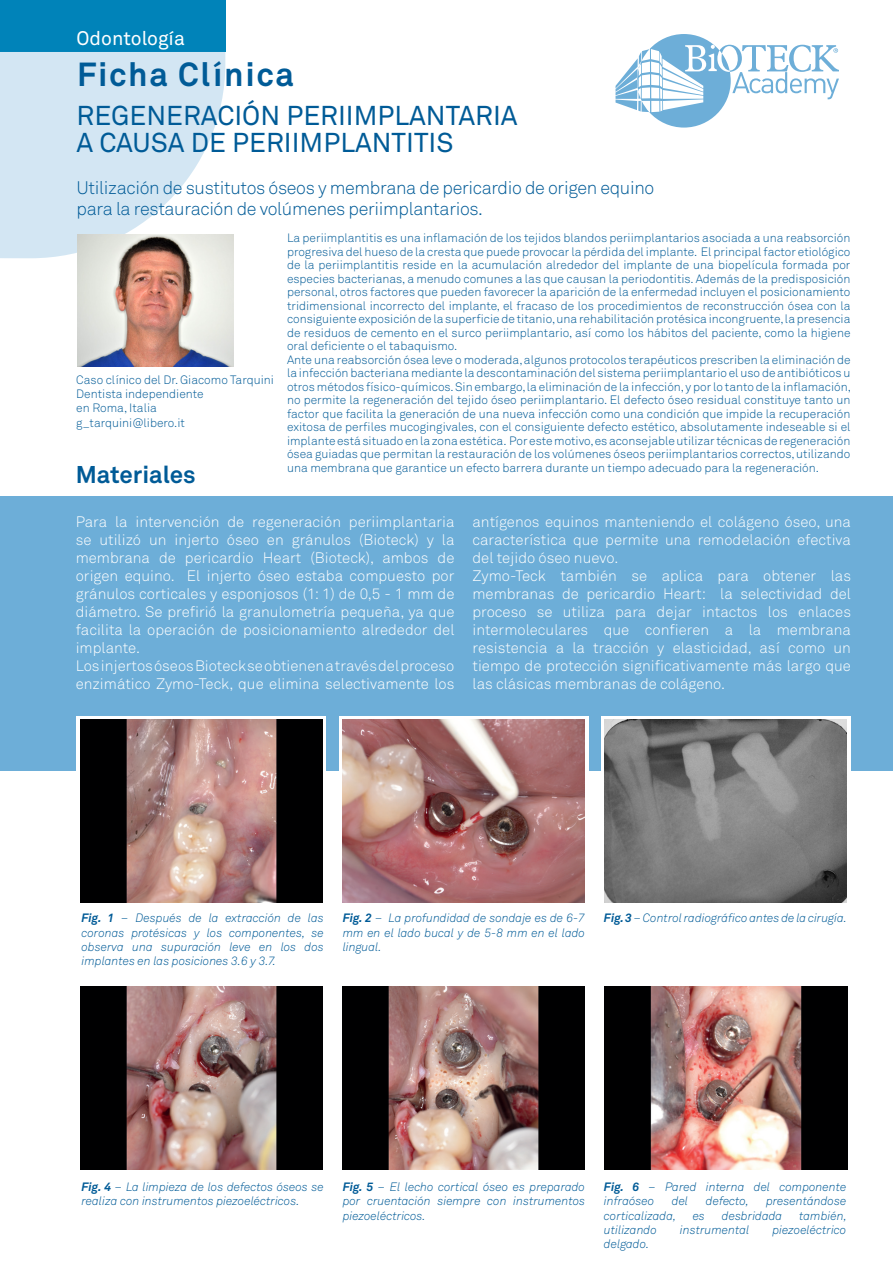
<style>
.page{position:relative;width:893px;height:1263px;background:#fff}
.page>*{position:absolute;margin:0;border:0;box-sizing:border-box;transform-origin:0 0}
.t1{font:700 33px "Akkurat Pro";letter-spacing:.05em;color:#005b97}
.t2{font:27px "Akkurat Pro";color:#005b97}
.t3{font:700 24px "Akkurat Pro";color:#005b97}
.t4{font:19.5px "Akkurat Pro";color:#fff}
.t5{font:18px/21px "Akkurat Light Pro";letter-spacing:-.02em;color:#005b97}
.t6{font:15px/18px "Akkurat Light Pro";color:#fff;text-align:justify}
.t7{font:12px/13.5px "Akkurat Light Pro";color:#005b97;text-align:justify}
.t8{font:italic 12px/14.2px "Akkurat Light Pro";color:#005b97;text-align:justify}
.s1{font-family:"Akkurat Pro";font-weight:700}
</style>
<div class="page">
<div style="left:0;top:0;width:225px;height:52px;background:#0083b9"></div>
<svg style="left:0;top:52px;width:225px;height:206px;background:#d7e8f4"></svg>
<div style="left:0;top:496px;width:893px;height:275px;background:#6daed8"></div>
<img style="left:80px;top:987px;width:242px;height:183px">
<img style="left:342px;top:987px;width:243px;height:183px">
<img style="left:605px;top:987px;width:242px;height:183px">
<img style="left:78px;top:235px;width:156px;height:132px">
<div style="left:77px;top:716px;width:249px;height:190px;background:linear-gradient(to right,#fff,#fff)"></div>
<img style="left:80px;top:720px;width:242px;height:183px">
<div style="left:339px;top:716px;width:249px;height:190px;background:#fff"></div>
<img style="left:342px;top:720px;width:243px;height:183px">
<div style="left:601px;top:716px;width:249px;height:190px;background:#fff"></div>
<img style="left:604px;top:720px;width:243px;height:183px">
<svg style="left:615px;top:34px;width:224px;height:94px"></svg>
<p class="t4" style="left:77px;top:27px;width:110px">Odontología</p>
<p class="t1" style="left:77px;top:54px;width:219px">Ficha Clínica</p>
<p class="t2" style="left:77px;top:100px;width:443px">REGENERACIÓN PERIIMPLANTARIA</p>
<p class="t2" style="left:77px;top:127px;width:378px">A CAUSA DE PERIIMPLANTITIS</p>
<p class="t5" style="left:77px;top:178px;width:579px">Utilización de sustitutos óseos y membrana de pericardio de origen equino para la restauración de volúmenes periimplantarios.</p>
<p class="t7" style="left:287px;top:231px;width:565px">La periimplantitis es una inflamación de los tejidos blandos periimplantarios asociada a una reabsorción progresiva del hueso de la cresta que puede provocar la pérdida del implante. El principal factor etiológico de la periimplantitis reside en la acumulación alrededor del implante de una biopelícula formada por especies bacterianas, a menudo comunes a las que causan la periodontitis. Además de la predisposición personal, otros factores que pueden favorecer la aparición de la enfermedad incluyen el posicionamiento tridimensional incorrecto del implante, el fracaso de los procedimientos de reconstrucción ósea con la consiguiente exposición de la superficie de titanio, una rehabilitación protésica incongruente, la presencia de residuos de cemento en el surco periimplantario, así como los hábitos del paciente, como la higiene oral deficiente o el tabaquismo.</p>
<p class="t7" style="left:287px;top:353px;width:565px">Ante una reabsorción ósea leve o moderada, algunos protocolos terapéuticos prescriben la eliminación de la infección bacteriana mediante la descontaminación del sistema periimplantario el uso de antibióticos u otros métodos físico-químicos. Sin embargo, la eliminación de la infección, y por lo tanto de la inflamación, no permite la regeneración del tejido óseo periimplantario. El defecto óseo residual constituye tanto un factor que facilita la generación de una nueva infección como una condición que impide la recuperación exitosa de perfiles mucogingivales, con el consiguiente defecto estético, absolutamente indeseable si el implante está situado en la zona estética. Por este motivo, es aconsejable utilizar técnicas de regeneración ósea guiadas que permitan la restauración de los volúmenes óseos periimplantarios correctos, utilizando una membrana que garantice un efecto barrera durante un tiempo adecuado para la regeneración.</p>
<p class="t7" style="left:76px;top:373px;width:199px">Caso clínico del Dr. Giacomo Tarquini</p>
<p class="t7" style="left:76px;top:387px;width:129px">Dentista independiente</p>
<p class="t7" style="left:76px;top:402px;width:82px">en Roma, Italia</p>
<p class="t7" style="left:76px;top:416px;width:110px">g_tarquini@libero.it</p>
<p class="t3" style="left:76px;top:460px;width:122px">Materiales</p>
<p class="t6" style="left:76px;top:513px;width:380px">Para la intervención de regeneración periimplantaria se utilizó un injerto óseo en gránulos (Bioteck) y la membrana de pericardio Heart (Bioteck), ambos de origen equino. El injerto óseo estaba compuesto por gránulos corticales y esponjosos (1: 1) de 0,5 - 1 mm de diámetro. Se prefirió la granulometría pequeña, ya que facilita la operación de posicionamiento alrededor del implante.</p>
<p class="t6" style="left:76px;top:657px;width:380px">Los injertos óseos Bioteck se obtienen a través del proceso enzimático Zymo-Teck, que elimina selectivamente los</p>
<p class="t6" style="left:472px;top:513px;width:380px">antígenos equinos manteniendo el colágeno óseo, una característica que permite una remodelación efectiva del tejido óseo nuevo.</p>
<p class="t6" style="left:472px;top:567px;width:380px">Zymo-Teck también se aplica para obtener las membranas de pericardio Heart: la selectividad del proceso se utiliza para dejar intactos los enlaces intermoleculares que confieren a la membrana resistencia a la tracción y elasticidad, así como un tiempo de protección significativamente más largo que las clásicas membranas de colágeno.</p>
<p class="t8" style="left:81px;top:911px;width:244px"><span class="s1">Fig. 1</span> – Después de la extracción de las coronas protésicas y los componentes, se observa una supuración leve en los dos implantes en las posiciones 3.6 y 3.7.</p>
<p class="t8" style="left:343px;top:911px;width:244px"><span class="s1">Fig. 2</span> – La profundidad de sondaje es de 6-7 mm en el lado bucal y de 5-8 mm en el lado lingual.</p>
<p class="t8" style="left:604px;top:911px;width:244px"><span class="s1">Fig. 3</span> – Control radiográfico antes de la cirugía.</p>
<p class="t8" style="left:81px;top:1180px;width:244px"><span class="s1">Fig. 4</span> – La limpieza de los defectos óseos se realiza con instrumentos piezoeléctricos.</p>
<p class="t8" style="left:343px;top:1180px;width:244px"><span class="s1">Fig. 5</span> – El lecho cortical óseo es preparado por cruentación siempre con instrumentos piezoeléctricos.</p>
<p class="t8" style="left:604px;top:1180px;width:244px"><span class="s1">Fig. 6</span> – Pared interna del componente infraóseo</p>
<p class="t8" style="left:672px;top:1194px;width:18px">del</p>
<p class="t8" style="left:706px;top:1194px;width:45px">defecto,</p>
<p class="t8" style="left:766px;top:1194px;width:82px">presentándose</p>
<p class="t8" style="left:604px;top:1208px;width:74px">corticalizada,</p>
<p class="t8" style="left:693px;top:1208px;width:14px">es</p>
<p class="t8" style="left:722px;top:1208px;width:62px">desbridada</p>
<p class="t8" style="left:799px;top:1208px;width:49px">también,</p>
<p class="t8" style="left:604px;top:1223px;width:54px">utilizando</p>
<p class="t8" style="left:680px;top:1223px;width:71px">instrumental</p>
<p class="t8" style="left:772px;top:1223px;width:75px">piezoeléctrico</p>
<p class="t8" style="left:604px;top:1237px;width:47px">delgado.</p>
</div>
